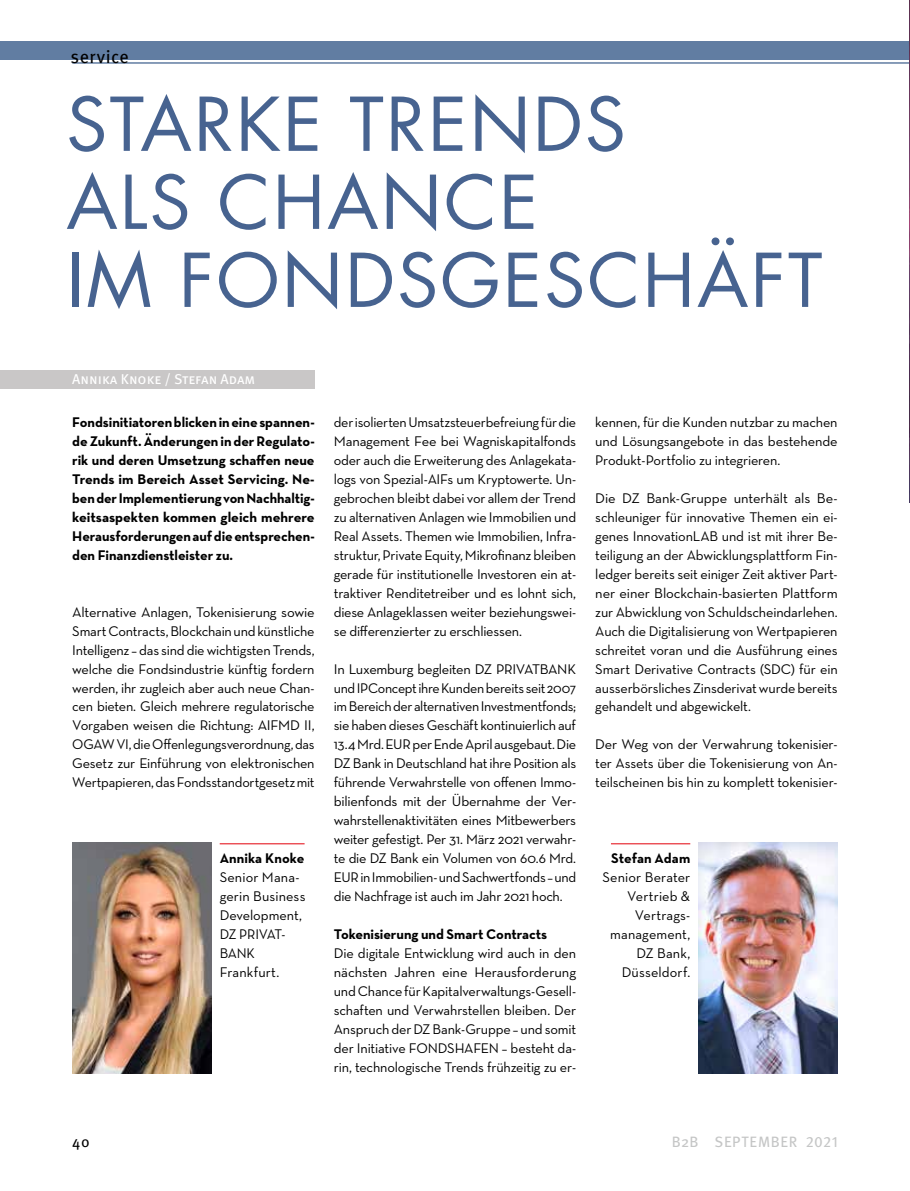
<style>
.page{position:relative;width:910px;height:1191px;background:#fff}
.page>*{position:absolute;margin:0;border:0;box-sizing:border-box;transform-origin:0 0}
.t1{font:72px/78px "Futura Std";letter-spacing:.03em;color:#476390}
.t2{font:18px "Meta Pro";letter-spacing:.02em;color:#000}
.t3{font:15px "Meta Pro";letter-spacing:.04em;color:#c5c6c6}
.t4{font:15px "Meta Pro";color:#000}
.t5{font:14.25px/19px "Neutra Text";letter-spacing:-.015em;color:#000;text-align:justify}
.t6{font:700 14.25px/18.9px "Neutra Text";letter-spacing:-.005em;color:#000;text-align:justify}
.t7{font:14.25px/19px "Neutra Text";letter-spacing:.01em;color:#000;text-align:right}
.t8{font:14.25px/18.9px "Neutra Text";letter-spacing:.005em;color:#000}
.t9{font:14.25px "Meta Pro";color:#fff}
</style>
<div class="page">
<div style="left:0;top:41px;width:910px;height:19px;background:#617da2"></div>
<hr style="left:72px;top:62px;width:838px;height:2px;background:#617da2">
<img style="left:909px;top:0;width:1px;height:502px">
<div style="left:0;top:369px;width:315px;height:19px;background:#c9c7c7"></div>
<img style="left:72px;top:843px;width:140px;height:230px">
<hr style="left:220px;top:843px;width:85px;height:1px;background:#e3000b">
<hr style="left:611px;top:843px;width:79px;height:1px;background:#e3000b">
<img style="left:698px;top:843px;width:140px;height:230px">
<p class="t2" style="left:71px;top:46px;width:60px">service</p>
<h1 class="t1" style="left:66px;top:86px;width:758px">STARKE TRENDS<br>ALS CHANCE<br>IM FONDSGESCHÄFT</h1>
<p class="t9" style="left:72px;top:370px;width:185px">Annika Knoke / Stefan Adam</p>
<p class="t6" style="left:72px;top:412px;width:244px">Fondsinitiatoren blicken in eine spannen&shy;de Zukunft. Änderungen in der Regulato&shy;rik und deren Umsetzung schaffen neue Trends im Bereich Asset Servicing. Ne&shy;ben der Implementierung von Nachhaltig&shy;keitsaspekten kommen gleich mehrere Herausforderungen auf die entsprechen&shy;den Finanzdienstleister zu.</p>
<p class="t5" style="left:72px;top:602px;width:244px">Alternative Anlagen, Tokenisierung sowie Smart Contracts, Blockchain und künstliche Intelligenz – das sind die wichtigsten Trends, welche die Fondsindustrie künftig fordern werden, ihr zugleich aber auch neue Chan&shy;cen bieten. Gleich mehrere regulatorische Vorgaben weisen die Richtung: AIFMD II, OGAW VI, die Offenlegungsverordnung, das Gesetz zur Einführung von elektronischen Wertpapieren, das Fondsstandortgesetz mit</p>
<p class="t6" style="left:220px;top:848px;width:86px">Annika Knoke</p>
<p class="t8" style="left:220px;top:867px;width:87px">Senior Mana&shy;gerin Business<br>Development,<br>DZ PRIVAT-<br>BANK<br>Frankfurt.</p>
<p class="t5" style="left:334px;top:412px;width:244px">der isolierten Umsatzsteuerbefreiung für die Management Fee bei Wagniskapitalfonds oder auch die Erweiterung des Anlagekata&shy;logs von Spezial-AIFs um Kryptowerte. Un&shy;gebrochen bleibt dabei vor allem der Trend zu alternativen Anlagen wie Immobilien und Real Assets. Themen wie Immobilien, Infra&shy;struktur, Private Equity, Mikrofinanz bleiben gerade für institutionelle Investoren ein at&shy;traktiver Renditetreiber und es lohnt sich, diese Anlageklassen weiter beziehungswei&shy;se differenzierter zu erschliessen.</p>
<p class="t5" style="left:334px;top:659px;width:244px">In Luxemburg begleiten DZ PRIVATBANK und IPConcept ihre Kunden bereits seit 2007 im Bereich der alternativen Investmentfonds; sie haben dieses Geschäft kontinuierlich auf 13.4 Mrd. EUR per Ende April ausgebaut. Die DZ Bank in Deutschland hat ihre Position als führende Verwahrstelle von offenen Immo&shy;bilienfonds mit der Übernahme der Ver&shy;wahrstellenaktivitäten eines Mitbewerbers weiter gefestigt. Per 31. März 2021 verwahr&shy;te die DZ Bank ein Volumen von 60.6 Mrd.<br>EUR in Immobilien- und Sachwertfonds – und die Nachfrage ist auch im Jahr 2021 hoch.</p>
<p class="t6" style="left:334px;top:924px;width:215px">Tokenisierung und Smart Contracts</p>
<p class="t5" style="left:334px;top:943px;width:244px">Die digitale Entwicklung wird auch in den nächsten Jahren eine Herausforderung und Chance für Kapitalverwaltungs-Gesell&shy;schaften und Verwahrstellen bleiben. Der Anspruch der DZ Bank-Gruppe – und somit der Initiative FONDSHAFEN – besteht da&shy;rin, technologische Trends frühzeitig zu er-</p>
<p class="t5" style="left:595px;top:412px;width:244px">kennen, für die Kunden nutzbar zu machen und Lösungsangebote in das bestehende Produkt-Portfolio zu integrieren.</p>
<p class="t5" style="left:595px;top:488px;width:244px">Die DZ Bank-Gruppe unterhält als Be&shy;schleuniger für innovative Themen ein ei&shy;genes InnovationLAB und ist mit ihrer Be&shy;teiligung an der Abwicklungsplattform Fin&shy;ledger bereits seit einiger Zeit aktiver Part&shy;ner einer Blockchain-basierten Plattform zur Abwicklung von Schuldscheindarlehen.<br>Auch die Digitalisierung von Wertpapieren schreitet voran und die Ausführung eines Smart Derivative Contracts (SDC) für ein ausserbörsliches Zinsderivat wurde bereits gehandelt und abgewickelt.</p>
<p class="t5" style="left:595px;top:735px;width:244px">Der Weg von der Verwahrung tokenisier&shy;ter Assets über die Tokenisierung von An&shy;teilscheinen bis hin zu komplett tokenisier-</p>
<p class="t6" style="left:611px;top:848px;width:81px">Stefan Adam</p>
<p class="t7" style="left:602px;top:867px;width:89px">Senior Berater<br>Vertrieb &amp;<br>Vertrags&shy;management,<br>DZ Bank,<br>Düsseldorf.</p>
<p class="t4" style="left:72px;top:1132px;width:19px">40</p>
<p class="t3" style="left:672px;top:1132px;width:168px">B2B SEPTEMBER 2021</p>
</div>
